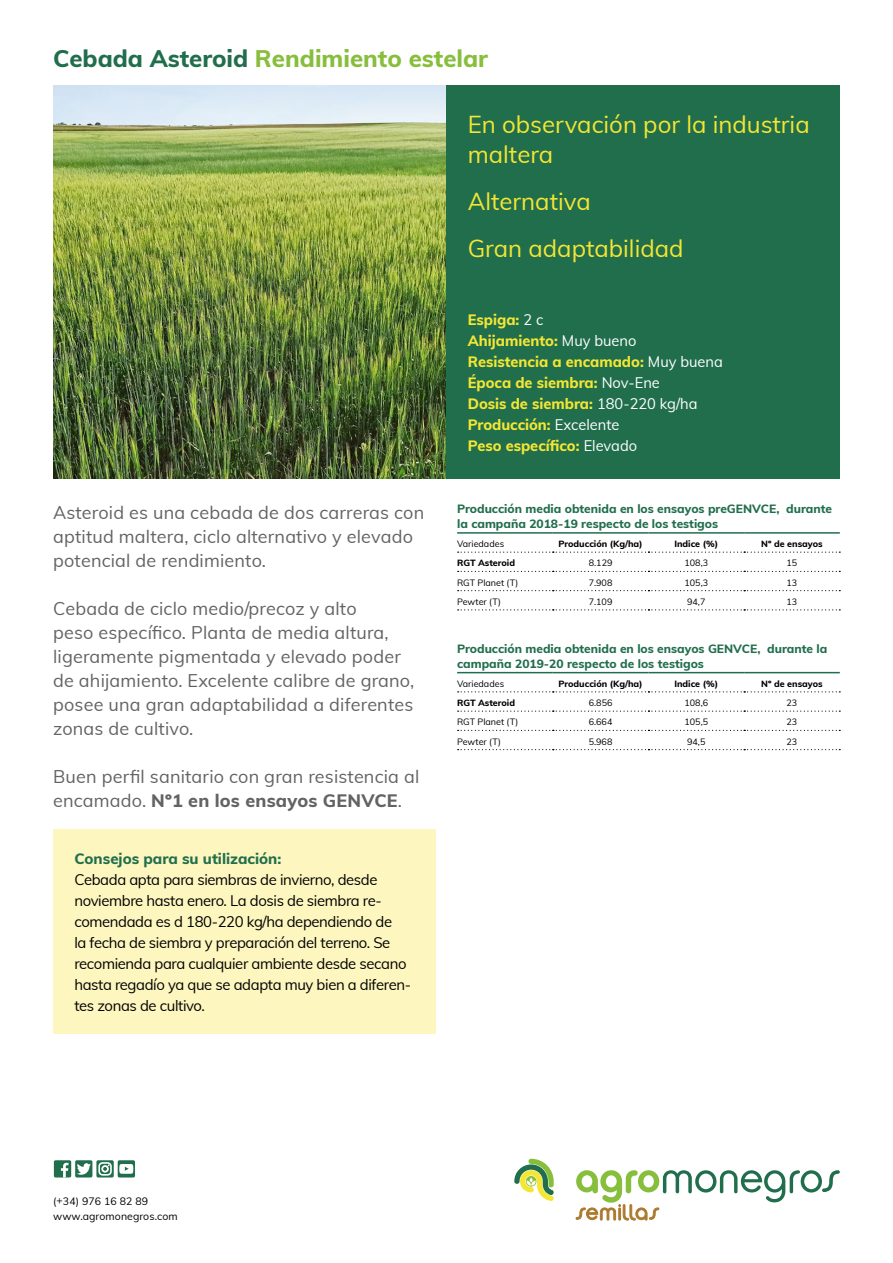
<style>
.page{position:relative;width:893px;height:1263px;background:#fff}
.page>*{position:absolute;margin:0;border:0;box-sizing:border-box;transform-origin:0 0}
.t1{font:24px/30px "Muli";color:#f4e633}
.t2{font:800 24px "Muli";color:#87be3c}
.t3{font:18px/24px "Muli";letter-spacing:.01em;color:#636363}
.t4{font:15px/21px "Muli";letter-spacing:-.025em;color:#000}
.t5{font:800 15px/21px "Muli";color:#f4e633}
.t6{font:800 15px "Muli";color:#216e4d}
.t7{font:800 12px/15px "Muli";color:#216e4d}
.t8{font:10.5px/15px "Muli";letter-spacing:.01em;color:#000}
.t9{font:9px "Muli";color:#000}
.t10{font:800 9px "Muli";color:#000}
.s1{color:#216e4d}
.s2{font-weight:800}
.s3{font-weight:400;color:#fff}
</style>
<div class="page">
<svg style="left:514px;top:1159px;width:40px;height:42px"></svg>
<svg style="left:575px;top:1170px;width:265px;height:51px"></svg>
<div style="left:75px;top:1160px;width:17px;height:17px;background:#216e4d;border-radius:2px"></div>
<svg style="left:77px;top:1163px;width:14px;height:12px"></svg>
<div style="left:54px;top:1160px;width:17px;height:17px;background:#216e4d;border-radius:2px"></div>
<svg style="left:61px;top:1163px;width:7px;height:14px"></svg>
<div style="left:118px;top:1160px;width:17px;height:17px;background:#216e4d;border-radius:2px"></div>
<svg style="left:119px;top:1164px;width:14px;height:10px"></svg>
<svg style="left:96px;top:1160px;width:18px;height:17px"></svg>
<svg style="left:98px;top:1162px;width:14px;height:13px"></svg>
<img style="left:53px;top:85px;width:393px;height:393px">
<div style="left:446px;top:85px;width:394px;height:393px;background:#216e4d"></div>
<div style="left:53px;top:829px;width:383px;height:204px;background:#fdf6bf"></div>
<svg style="left:458px;top:552px;width:382px;height:1px"></svg>
<svg style="left:458px;top:571px;width:382px;height:1px"></svg>
<svg style="left:458px;top:590px;width:382px;height:1px"></svg>
<svg style="left:458px;top:609px;width:382px;height:1px"></svg>
<hr style="left:457px;top:532px;width:96px;height:2px;background:#216e4d">
<hr style="left:553px;top:532px;width:95px;height:2px;background:#216e4d">
<hr style="left:648px;top:532px;width:96px;height:2px;background:#216e4d">
<hr style="left:744px;top:532px;width:96px;height:2px;background:#216e4d">
<svg style="left:458px;top:749px;width:382px;height:1px"></svg>
<svg style="left:458px;top:691px;width:382px;height:1px"></svg>
<svg style="left:458px;top:710px;width:382px;height:2px"></svg>
<svg style="left:458px;top:730px;width:382px;height:1px"></svg>
<hr style="left:457px;top:672px;width:96px;height:1px;background:#216e4d">
<hr style="left:553px;top:672px;width:95px;height:1px;background:#216e4d">
<hr style="left:648px;top:672px;width:96px;height:1px;background:#216e4d">
<hr style="left:744px;top:672px;width:96px;height:1px;background:#216e4d">
<h1 class="t2" style="left:53px;top:40px;width:436px"><span class="s1">Cebada Asteroid</span> Rendimiento estelar</h1>
<h1 class="t1" style="left:468px;top:109px;width:343px">En observación por la industria maltera</h1>
<h1 class="t1" style="left:468px;top:177px;width:217px;line-height:47px">Alternativa<br>Gran adaptabilidad</h1>
<p class="t3" style="left:53px;top:499px;width:373px">Asteroid es una cebada de dos carreras con aptitud maltera, ciclo alternativo y elevado potencial de rendimiento.</p>
<p class="t3" style="left:53px;top:595px;width:363px">Cebada de ciclo medio/precoz y alto<br>peso específico. Planta de media altura, ligeramente pigmentada y elevado poder de ahijamiento. Excelente calibre de grano, posee una gran adaptabilidad a diferentes zonas de cultivo.</p>
<p class="t3" style="left:53px;top:763px;width:368px">Buen perfil sanitario con gran resistencia al encamado. <span class="s2">Nº1 en los ensayos GENVCE</span>.</p>
<p class="t6" style="left:74px;top:847px;width:208px">Consejos para su utilización:</p>
<p class="t4" style="left:74px;top:868px;width:338px">Cebada apta para siembras de invierno, desde noviembre hasta enero. La dosis de siembra re&shy;comendada es d 180-220 kg/ha dependiendo de<br>la fecha de siembra y preparación del terreno. Se recomienda para cualquier ambiente desde secano hasta regadío ya que se adapta muy bien a diferen&shy;tes zonas de cultivo.</p>
<p class="t5" style="left:468px;top:308px;width:257px">Espiga: <span class="s3">2 c<br></span>Ahijamiento: <span class="s3">Muy bueno<br></span>Resistencia a encamado: <span class="s3">Muy buena<br></span>Época de siembra: <span class="s3">Nov-Ene<br></span>Dosis de siembra: <span class="s3">180-220 kg/ha<br></span>Producción: <span class="s3">Excelente<br></span>Peso específico: <span class="s3">Elevado</span></p>
<p class="t7" style="left:457px;top:500px;width:376px">Producción media obtenida en los ensayos preGENVCE, durante la campaña 2018-19 respecto de los testigos</p>
<p class="t9" style="left:457px;top:537px;width:49px">Variedades</p>
<p class="t10" style="left:559px;top:537px;width:86px">Producción (Kg/ha)</p>
<p class="t10" style="left:674px;top:537px;width:45px">Indice (%)</p>
<p class="t10" style="left:761px;top:537px;width:63px">Nº de ensayos</p>
<p class="t10" style="left:457px;top:556px;width:59px">RGT Asteroid</p>
<p class="t9" style="left:589px;top:556px;width:25px">8.129</p>
<p class="t9" style="left:684px;top:556px;width:25px">108,3</p>
<p class="t9" style="left:787px;top:556px;width:12px">15</p>
<p class="t9" style="left:457px;top:576px;width:63px">RGT Planet (T)</p>
<p class="t9" style="left:589px;top:576px;width:25px">7.908</p>
<p class="t9" style="left:684px;top:576px;width:25px">105,3</p>
<p class="t9" style="left:787px;top:576px;width:12px">13</p>
<p class="t9" style="left:457px;top:595px;width:45px">Pewter (T)</p>
<p class="t9" style="left:589px;top:595px;width:25px">7.109</p>
<p class="t9" style="left:687px;top:595px;width:20px">94,7</p>
<p class="t9" style="left:786px;top:595px;width:12px">13</p>
<p class="t7" style="left:457px;top:640px;width:372px">Producción media obtenida en los ensayos GENVCE, durante la campaña 2019-20 respecto de los testigos</p>
<p class="t9" style="left:457px;top:677px;width:49px">Variedades</p>
<p class="t10" style="left:559px;top:677px;width:86px">Producción (Kg/ha)</p>
<p class="t10" style="left:674px;top:677px;width:45px">Indice (%)</p>
<p class="t10" style="left:761px;top:677px;width:63px">Nº de ensayos</p>
<p class="t10" style="left:457px;top:696px;width:59px">RGT Asteroid</p>
<p class="t9" style="left:589px;top:696px;width:25px">6.856</p>
<p class="t9" style="left:684px;top:696px;width:25px">108,6</p>
<p class="t9" style="left:787px;top:696px;width:12px">23</p>
<p class="t9" style="left:457px;top:715px;width:63px">RGT Planet (T)</p>
<p class="t9" style="left:589px;top:715px;width:25px">6.664</p>
<p class="t9" style="left:684px;top:715px;width:25px">105,5</p>
<p class="t9" style="left:787px;top:715px;width:12px">23</p>
<p class="t9" style="left:457px;top:735px;width:45px">Pewter (T)</p>
<p class="t9" style="left:589px;top:735px;width:25px">5.968</p>
<p class="t9" style="left:687px;top:735px;width:20px">94,5</p>
<p class="t9" style="left:786px;top:735px;width:12px">23</p>
<p class="t8" style="left:53px;top:1194px;width:126px">(+34) 976 16 82 89 www.agromonegros.com</p>
</div>
